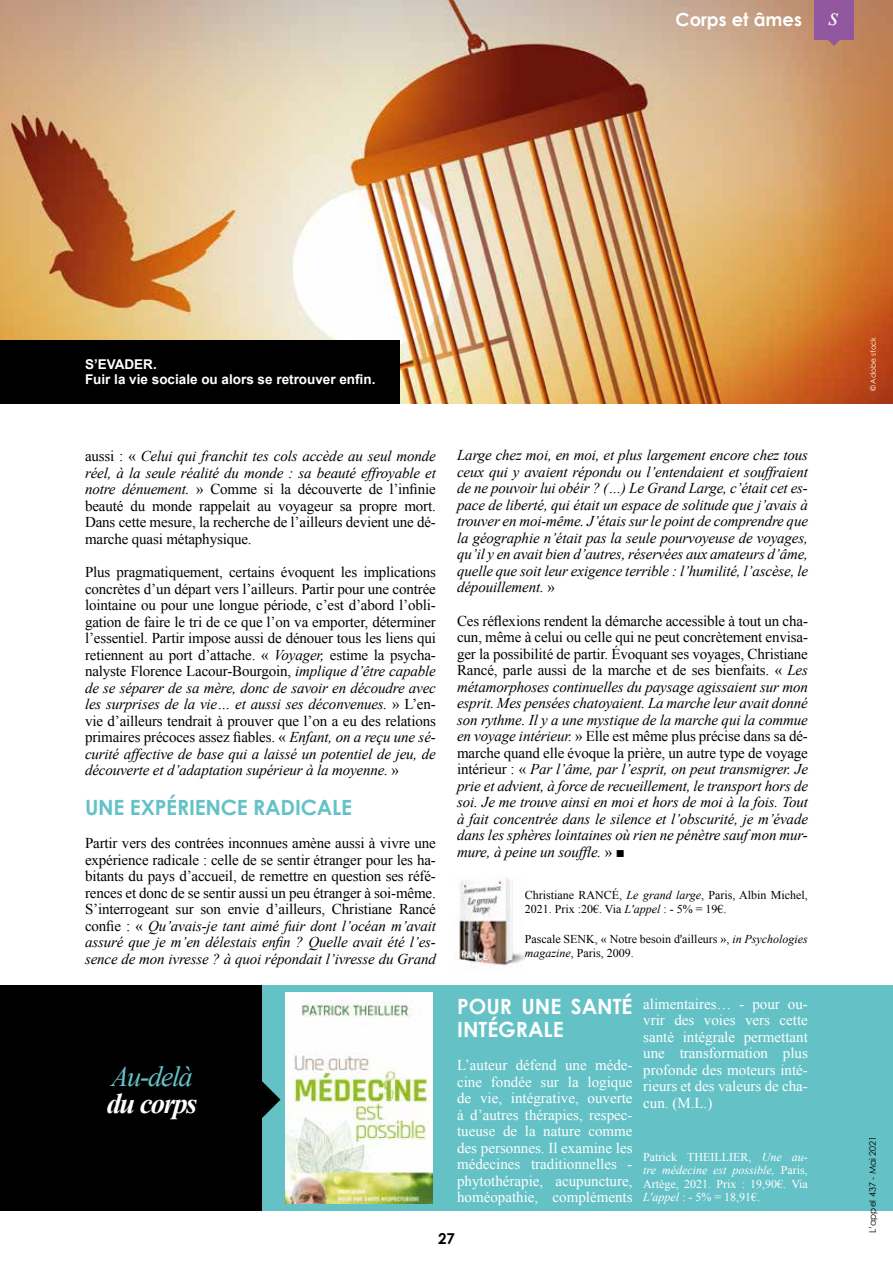
<style>
.page{position:relative;width:893px;height:1263px;background:#fff}
.page>*{position:absolute;margin:0;border:0;box-sizing:border-box;transform-origin:0 0}
.t1{font:italic 28.5px "Times New Roman";letter-spacing:-.05em;color:#64c2c7}
.t2{font:italic 700 28.5px "Times New Roman";letter-spacing:-.05em;color:#fff}
.t3{font:700 21px/22.5px "Century Gothic";color:#fff}
.t4{font:700 21px "Century Gothic";letter-spacing:-.01em;color:#64c2c7}
.t5{font:700 18px "Century Gothic";color:#fff}
.t6{font:15px/16.5px "Times New Roman";letter-spacing:-.01em;color:#000;text-align:justify}
.t7{font:italic 15px/16.5px "Times New Roman";letter-spacing:-.01em;color:#000;text-align:justify}
.t8{font:15px/16.5px "Times New Roman";color:#fff;text-align:justify}
.t9{font:700 15px "Century Gothic";color:#000}
.t10{font:700 13.5px/15px "Arial";color:#fff}
.t11{font:12px/13.5px "Times New Roman";color:#000}
.t12{font:12px/13.5px "Times New Roman";color:#fff;text-align:justify}
.t13{font:9px "Century Gothic";color:#000}
.t14{font:7.5px "Century Gothic";color:#fff}
.s1{font-family:"Times New Roman";font-weight:400;font-style:italic;font-size:26.1px}
.s2{font-style:italic}
.s3{font-style:normal}
.s4{font-family:"Arial";font-style:normal}
</style>
<div class="page">
<img style="left:0;top:0;width:893px;height:403px">
<div style="left:814px;top:0;width:40px;height:39px;background:#91579f"></div>
<svg style="left:827px;top:39px;width:13px;height:7px"></svg>
<div style="left:0;top:985px;width:893px;height:226px;background:#64c2c7"></div>
<img style="left:286px;top:992px;width:147px;height:211px">
<div style="left:0;top:985px;width:261px;height:226px;background:#000"></div>
<svg style="left:261px;top:1081px;width:19px;height:37px"></svg>
<div style="left:0;top:340px;width:400px;height:64px;background:#000"></div>
<img style="left:455px;top:878px;width:70px;height:90px">
<p class="t5" style="left:676px;top:8px;width:165px">Corps et âmes <span class="s1">s</span></p>
<p class="t10" style="left:85px;top:356px;width:292px">S’EVADER.<br>Fuir la vie sociale ou alors se retrouver enfin.</p>
<p class="t6" style="left:85px;top:448px;width:352px">aussi : « <span class="s2">Celui qui franchit tes cols accède au seul monde réel, à la seule réalité du monde : sa beauté effroyable et notre dénuement.</span> » Comme si la découverte de l’infinie beauté du monde rappelait au voyageur sa propre mort.<br>Dans cette mesure, la recherche de l’ailleurs devient une dé&shy;marche quasi métaphysique.</p>
<p class="t6" style="left:85px;top:564px;width:352px">Plus pragmatiquement, certains évoquent les implications concrètes d’un départ vers l’ailleurs. Partir pour une contrée lointaine ou pour une longue période, c’est d’abord l’obli&shy;gation de faire le tri de ce que l’on va emporter, déterminer l’essentiel. Partir impose aussi de dénouer tous les liens qui retiennent au port d’attache. « <span class="s2">Voyager,</span> estime la psycha&shy;nalyste Florence Lacour-Bourgoin, <span class="s2">implique d’être capable de se séparer de sa mère, donc de savoir en découdre avec les surprises de la vie… et aussi ses déconvenues.</span> » L’en&shy;vie d’ailleurs tendrait à prouver que l’on a eu des relations primaires précoces assez fiables. « <span class="s2">Enfant, on a reçu une sé&shy;curité affective de base qui a laissé un potentiel de jeu, de découverte et d’adaptation supérieur à la moyenne.</span> »</p>
<h2 class="t4" style="left:85px;top:794px;width:269px">UNE EXPÉRIENCE RADICALE</h2>
<p class="t6" style="left:85px;top:835px;width:352px">Partir vers des contrées inconnues amène aussi à vivre une expérience radicale : celle de se sentir étranger pour les ha&shy;bitants du pays d’accueil, de remettre en question ses réfé&shy;rences et donc de se sentir aussi un peu étranger à soi-même.<br>S’interrogeant sur son envie d’ailleurs, Christiane Rancé confie : « <span class="s2">Qu’avais-je tant aimé fuir dont l’océan m’avait assuré que je m’en délestais enfin ? Quelle avait été l’es&shy;sence de mon ivresse ? à quoi répondait l’ivresse du Grand</span></p>
<h1 class="t1" style="left:111px;top:1061px;width:83px">Au-delà</h1>
<h1 class="t2" style="left:107px;top:1088px;width:92px">du corps</h1>
<p class="t7" style="left:457px;top:447px;width:352px">Large chez moi, en moi, et plus largement encore chez tous ceux qui y avaient répondu ou l’entendaient et souffraient de ne pouvoir lui obéir ? (…) Le Grand Large, c’était cet es&shy;pace de liberté, qui était un espace de solitude que j’avais à trouver en moi-même. J’étais sur le point de comprendre que la géographie n’était pas la seule pourvoyeuse de voyages, qu’il y en avait bien d’autres, réservées aux amateurs d’âme, quelle que soit leur exigence terrible : l’humilité, l’ascèse, le dépouillement. <span class="s3">»</span></p>
<p class="t7" style="left:457px;top:612px;width:352px"><span class="s3">Ces réflexions rendent la démarche accessible à tout un cha&shy;cun, même à celui ou celle qui ne peut concrètement envisa&shy;ger la possibilité de partir. Évoquant ses voyages, Christiane Rancé, parle aussi de la marche et de ses bienfaits. «</span> Les métamorphoses continuelles du paysage agissaient sur mon esprit. Mes pensées chatoyaient. La marche leur avait donné son rythme. Il y a une mystique de la marche qui la commue en voyage intérieur. <span class="s3">» Elle est même plus précise dans sa dé&shy;marche quand elle évoque la prière, un autre type de voyage intérieur : «</span> Par l’âme, par l’esprit, on peut transmigrer. Je prie et advient, à force de recueillement, le transport hors de soi. Je me trouve ainsi en moi et hors de moi à la fois. Tout à fait concentrée dans le silence et l’obscurité, je m’évade dans les sphères lointaines où rien ne pénètre sauf mon mur&shy;mure, à peine un souffle. <span class="s3">»</span> <span class="s4">■</span></p>
<p class="t11" style="left:525px;top:888px;width:285px">Christiane RANCÉ, <span class="s2">Le grand large</span>, Paris, Albin Michel,<br>2021. Prix :20€. Via <span class="s2">L'appel</span> : - 5% = 19€.</p>
<p class="t11" style="left:525px;top:932px;width:285px">Pascale SENK, « Notre besoin d'ailleurs », <span class="s2">in Psychologies magazine</span>, Paris, 2009.</p>
<h2 class="t3" style="left:457px;top:994px;width:177px">POUR UNE SANTÉ<br>INTÉGRALE</h2>
<p class="t8" style="left:457px;top:1057px;width:177px">L’auteur défend une méde&shy;cine fondée sur la logique de vie, intégrative, ouverte à d’autres thérapies, respec&shy;tueuse de la nature comme des personnes. Il examine les médecines traditionnelles - phytothérapie, acupuncture, homéopathie, compléments</p>
<p class="t8" style="left:643px;top:995px;width:166px">alimentaires… - pour ou&shy;vrir des voies vers cette santé intégrale permettant une transformation plus profonde des moteurs inté&shy;rieurs et des valeurs de cha&shy;cun. (M.L.)</p>
<p class="t12" style="left:643px;top:1150px;width:166px">Patrick THEILLIER, <span class="s2">Une au&shy;tre médecine est possible,</span> Paris, Artège, 2021. Prix : 19,90€. Via <span class="s2">L'appel</span> : - 5% = 18,91€.</p>
<p class="t9" style="left:438px;top:1229px;width:18px">27</p>
<p class="t14" style="left:868px;top:391px;width:56px;rotate:-90deg">© Adobe stock</p>
<p class="t13" style="left:867px;top:1233px;width:99px;rotate:-90deg">L’appel 437 - Mai 2021</p>
</div>
